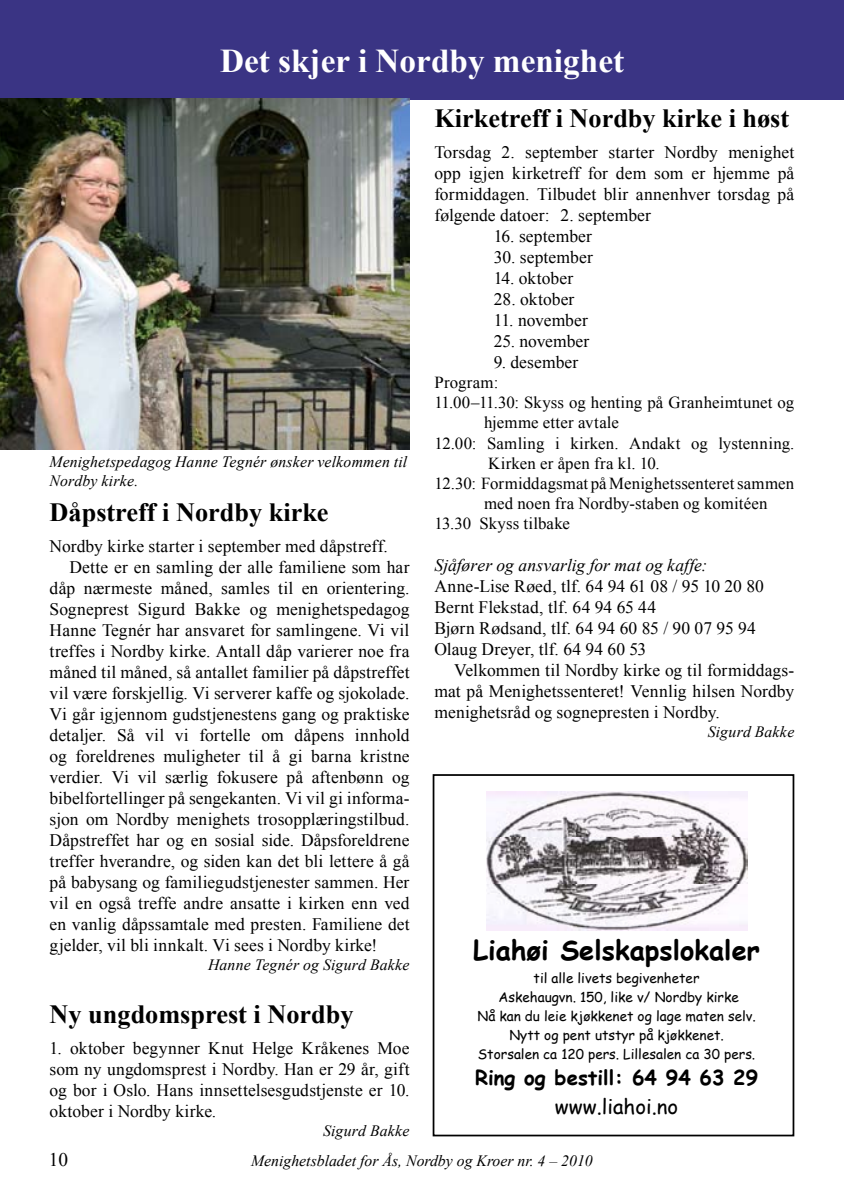
<style>
.page{position:relative;width:844px;height:1191px;background:#fff}
.page>*{position:absolute;margin:0;border:0;box-sizing:border-box;transform-origin:0 0}
.t1{font:700 33.25px "Times New Roman";color:#fff}
.t2{font:700 27.12px "Comic Sans MS";color:#000}
.t3{font:700 26.25px "Times New Roman";color:#000}
.t4{font:700 20.3px "Comic Sans MS";color:#000}
.t5{font:20.3px "Comic Sans MS";color:#000}
.t6{font:19.25px "Times New Roman";color:#000}
.t7{font:17.5px/21px "Times New Roman";letter-spacing:.005em;color:#000;text-align:justify}
.t8{font:italic 17.5px "Times New Roman";letter-spacing:.005em;color:#000}
.t9{font:16.8px "Times New Roman";letter-spacing:.01em;color:#000}
.t10{font:italic 15.75px/18.9px "Times New Roman";letter-spacing:.01em;color:#000}
.t11{font:13.65px/18.9px "Comic Sans MS";color:#000;text-align:center}
</style>
<div class="page">
<div style="left:0;top:0;width:843px;height:99px;background:#3a3484"></div>
<img style="left:0;top:98px;width:409px;height:351px">
<img style="left:486px;top:791px;width:261px;height:139px">
<div style="left:432px;top:774px;width:362px;height:362px;border:2px solid #000"></div>
<h1 class="t1" style="left:220px;top:38px;width:405px">Det skjer i Nordby menighet</h1>
<p class="t10" style="left:50px;top:452px;width:359px">Menighetspedagog Hanne Tegnér ønsker velkommen til<br>Nordby kirke.</p>
<h3 class="t3" style="left:50px;top:494px;width:280px">Dåpstreff i Nordby kirke</h3>
<p class="t7" style="left:50px;top:535px;width:339px">Nordby kirke starter i september med dåpstreff.</p>
<p class="t7" style="left:69px;top:556px;width:341px">Dette er en samling der alle familiene som har</p>
<p class="t7" style="left:50px;top:577px;width:361px">dåp nærmeste måned, samles til en orientering.</p>
<p class="t7" style="left:50px;top:598px;width:361px">Sogneprest Sigurd Bakke og menighetspedagog</p>
<p class="t7" style="left:50px;top:619px;width:361px">Hanne Tegnér har ansvaret for samlingene. Vi vil</p>
<p class="t7" style="left:50px;top:640px;width:361px">treffes i Nordby kirke. Antall dåp varierer noe fra</p>
<p class="t7" style="left:50px;top:661px;width:361px">måned til måned, så antallet familier på dåpstreffet</p>
<p class="t7" style="left:50px;top:682px;width:361px">vil være forskjellig. Vi serverer kaffe og sjokolade.</p>
<p class="t7" style="left:50px;top:703px;width:361px">Vi går igjennom gudstjenestens gang og praktiske</p>
<p class="t7" style="left:50px;top:724px;width:361px">detaljer. Så vil vi fortelle om dåpens innhold</p>
<p class="t7" style="left:50px;top:745px;width:361px">og foreldrenes muligheter til å gi barna kristne</p>
<p class="t7" style="left:50px;top:766px;width:361px">verdier. Vi vil særlig fokusere på aftenbønn og</p>
<p class="t7" style="left:50px;top:787px;width:361px">bibelfortellinger på sengekanten. Vi vil gi informa-</p>
<p class="t7" style="left:50px;top:808px;width:361px">sjon om Nordby menighets trosopplæringstilbud.</p>
<p class="t7" style="left:50px;top:829px;width:361px">Dåpstreffet har og en sosial side. Dåpsforeldrene</p>
<p class="t7" style="left:50px;top:850px;width:361px">treffer hverandre, og siden kan det bli lettere å gå</p>
<p class="t7" style="left:50px;top:871px;width:361px">på babysang og familiegudstjenester sammen. Her</p>
<p class="t7" style="left:50px;top:892px;width:361px">vil en også treffe andre ansatte i kirken enn ved</p>
<p class="t7" style="left:50px;top:913px;width:361px">en vanlig dåpssamtale med presten. Familiene det</p>
<p class="t7" style="left:50px;top:934px;width:329px">gjelder, vil bli innkalt. Vi sees i Nordby kirke!</p>
<p class="t10" style="left:208px;top:955px;width:203px">Hanne Tegnér og Sigurd Bakke</p>
<h3 class="t3" style="left:50px;top:995px;width:305px">Ny ungdomsprest i Nordby</h3>
<p class="t7" style="left:50px;top:1037px;width:361px">1. oktober begynner Knut Helge Kråkenes Moe som ny ungdomsprest i Nordby. Han er 29 år, gift og bor i Oslo. Hans innsettelsesgudstjenste er 10. oktober i Nordby kirke.</p>
<p class="t10" style="left:323px;top:1120px;width:88px">Sigurd Bakke</p>
<h3 class="t3" style="left:434px;top:100px;width:356px">Kirketreff i Nordby kirke i høst</h3>
<p class="t7" style="left:434px;top:141px;width:361px">Torsdag 2. september starter Nordby menighet opp igjen kirketreff for dem som er hjemme på formiddagen. Tilbudet blir annenhver torsdag på følgende datoer: 2. september</p>
<p class="t7" style="left:494px;top:225px;width:99px">16. september</p>
<p class="t7" style="left:494px;top:246px;width:100px">30. september</p>
<p class="t7" style="left:494px;top:267px;width:81px">14. oktober</p>
<p class="t7" style="left:494px;top:288px;width:82px">28. oktober</p>
<p class="t7" style="left:494px;top:309px;width:95px">11. november</p>
<p class="t7" style="left:494px;top:330px;width:97px">25. november</p>
<p class="t7" style="left:494px;top:351px;width:86px">9. desember</p>
<p class="t9" style="left:434px;top:371px;width:65px">Program:</p>
<p class="t9" style="left:434px;top:391px;width:361px">11.00–11.30: Skyss og henting på Granheimtunet og</p>
<p class="t9" style="left:484px;top:411px;width:136px">hjemme etter avtale</p>
<p class="t9" style="left:434px;top:432px;width:361px">12.00: Samling i kirken. Andakt og lystenning.</p>
<p class="t9" style="left:488px;top:452px;width:173px">Kirken er åpen fra kl. 10.</p>
<p class="t9" style="left:434px;top:472px;width:361px">12.30: Formiddagsmat på Menighetssenteret sammen</p>
<p class="t9" style="left:484px;top:492px;width:285px">med noen fra Nordby-staben og komitéen</p>
<p class="t9" style="left:434px;top:512px;width:137px">13.30 Skyss tilbake</p>
<p class="t8" style="left:434px;top:553px;width:274px">Sjåfører og ansvarlig for mat og kaffe:</p>
<p class="t7" style="left:434px;top:575px;width:331px;text-align:left">Anne-Lise Røed, tlf. 64 94 61 08 / 95 10 20 80<br>Bernt Flekstad, tlf. 64 94 65 44<br>Bjørn Rødsand, tlf. 64 94 60 85 / 90 07 95 94<br>Olaug Dreyer, tlf. 64 94 60 53</p>
<p class="t7" style="left:434px;top:659px;width:361px;text-indent:20px">Velkommen til Nordby kirke og til formiddags&shy;mat på Menighetssenteret! Vennlig hilsen Nordby menighetsråd og sognepresten i Nordby.</p>
<p class="t10" style="left:707px;top:722px;width:88px">Sigurd Bakke</p>
<h2 class="t2" style="left:473px;top:930px;width:288px">Liahøi Selskapslokaler</h2>
<p class="t11" style="left:477px;top:968px;width:280px">til alle livets begivenheter<br>Askehaugvn. 150, like v/ Nordby kirke<br>Nå kan du leie kjøkkenet og lage maten selv.<br>Nytt og pent utstyr på kjøkkenet.<br>Storsalen ca 120 pers. Lillesalen ca 30 pers.</p>
<p class="t4" style="left:475px;top:1063px;width:284px">Ring og bestill: 64 94 63 29</p>
<p class="t5" style="left:555px;top:1091px;width:125px">www.liahoi.no</p>
<p class="t6" style="left:49px;top:1146px;width:21px">10</p>
<p class="t10" style="left:251px;top:1150px;width:343px">Menighetsbladet for Ås, Nordby og Kroer nr. 4 – 2010</p>
</div>
